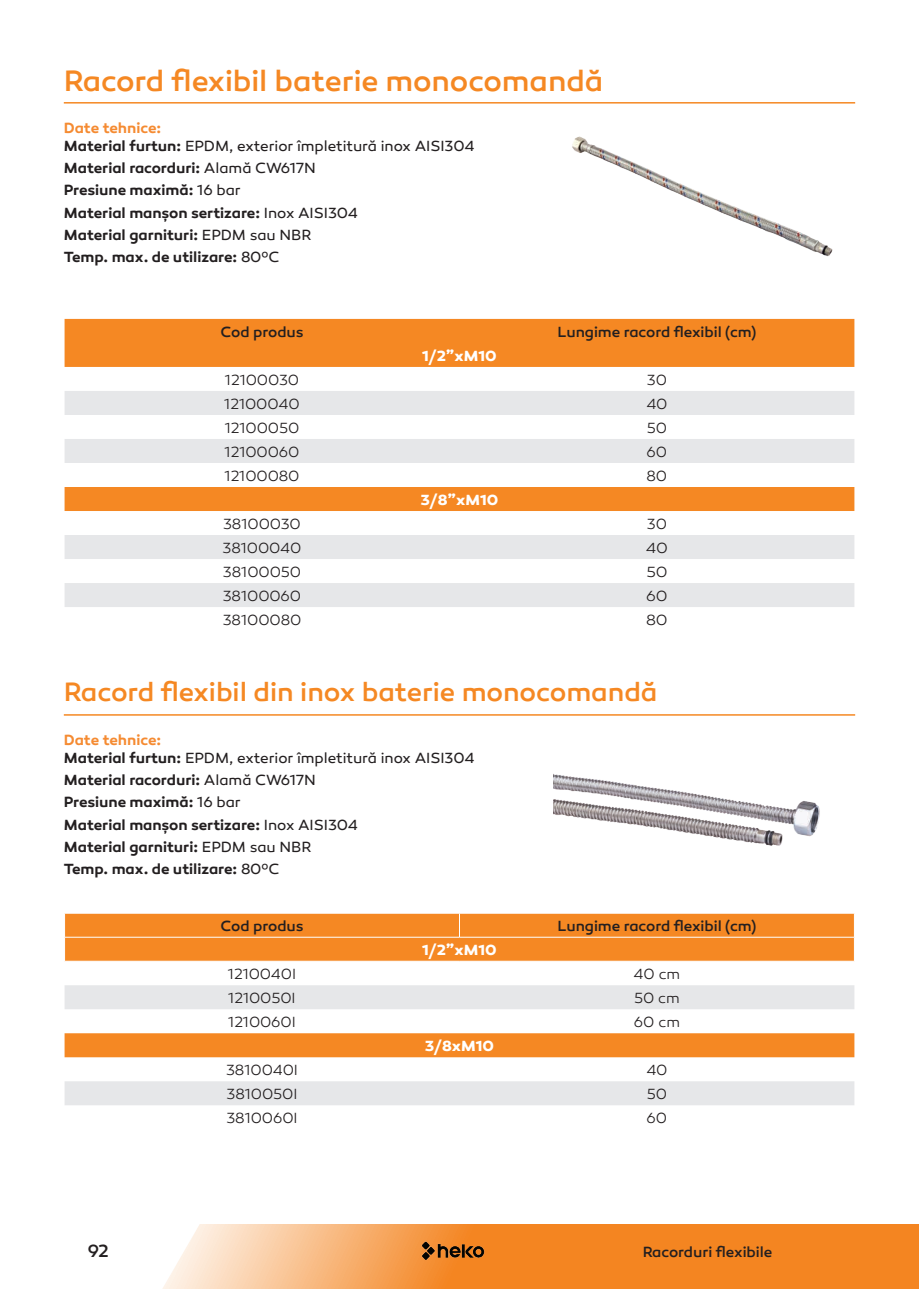
<style>
.page{position:relative;width:919px;height:1289px;background:#fff}
.page>*{position:absolute;margin:0;border:0;box-sizing:border-box;transform-origin:0 0}
.t1{font:500 30px "Canaro";letter-spacing:-.005em;color:#f58823}
.t2{font:500 27px "Canaro";letter-spacing:-.005em;color:#f58823}
.t3{font:500 18px "Canaro";color:#231f20}
.t4{font:600 15px/22.2px "Canaro";letter-spacing:-.005em;color:#231f20}
.t5{font:300 15px "Canaro";letter-spacing:-.005em;color:#231f20}
.t6{font:15px/18px "Canaro";letter-spacing:-.005em;color:#231f20}
.t7{font:500 15px "Canaro";letter-spacing:-.005em;color:#231f20}
.t8{font:700 15px "Canaro";color:#fff;scale:1.04 1}
.t9{font:300 15px "Canaro";letter-spacing:-.005em;color:#231f20;scale:1.04 1}
.s1{font-weight:600;color:#f58b32}
.s2{font-weight:600}
.s3{font-weight:400}
</style>
<div class="page">
<div style="left:906px;top:1224px;width:12px;height:64px;background:#f48521"></div>
<svg style="left:207px;top:1224px;width:699px;height:64px;fill:#f48521"></svg>
<img style="left:411px;top:1233px;width:84px;height:32px">
<svg style="left:163px;top:1224px;width:44px;height:64px"></svg>
<svg style="left:65px;top:319px;width:789px;height:192px;fill:#f58823"></svg>
<svg style="left:65px;top:391px;width:789px;height:72px;fill:#e6e7e9"></svg>
<svg style="left:65px;top:535px;width:789px;height:72px;fill:#e6e7e9"></svg>
<img style="left:572px;top:136px;width:261px;height:121px">
<hr style="left:64px;top:102px;width:791px;height:2px;background:#f58823">
<hr style="left:64px;top:714px;width:791px;height:1px;background:#f58823">
<img style="left:554px;top:774px;width:266px;height:72px">
<svg style="left:65px;top:914px;width:789px;height:143px;fill:#f58823"></svg>
<div style="left:65px;top:985px;width:789px;height:24px;background:#e6e7e9"></div>
<div style="left:65px;top:1081px;width:789px;height:24px;background:#e6e7e9"></div>
<svg style="left:459px;top:913px;width:1px;height:24px"></svg>
<hr style="left:64px;top:937px;width:395px;height:1px;background:#fff">
<hr style="left:459px;top:937px;width:395px;height:1px;background:#fff">
<hr style="left:64px;top:961px;width:395px;height:1px;background:#fff">
<hr style="left:459px;top:961px;width:395px;height:1px;background:#fff">
<h1 class="t1" style="left:64px;top:63px;width:541px">Racord flexibil baterie monocomandă</h1>
<p class="t6" style="left:64px;top:119px;width:412px"><span class="s1">Date tehnice:<br></span><span class="s2">Material furtun:</span> EPDM, exterior împletitură inox AISI304</p>
<p class="t4" style="left:64px;top:157px;width:295px">Material racorduri: <span class="s3">Alamă CW617N<br></span>Presiune maximă: <span class="s3">16 bar<br></span>Material manșon sertizare: <span class="s3">Inox AISI304<br></span>Material garnituri: <span class="s3">EPDM sau NBR<br></span>Temp. max. de utilizare: <span class="s3">800C</span></p>
<p class="t7" style="left:220px;top:323px;width:85px">Cod produs</p>
<p class="t7" style="left:557px;top:323px;width:200px">Lungime racord flexibil (cm)</p>
<p class="t8" style="left:422px;top:346px;width:73px">1/2”xM10</p>
<p class="t5" style="left:225px;top:371px;width:76px">12100030</p>
<p class="t5" style="left:646px;top:371px;width:22px">30</p>
<p class="t5" style="left:224px;top:395px;width:77px">12100040</p>
<p class="t5" style="left:646px;top:395px;width:23px">40</p>
<p class="t5" style="left:225px;top:419px;width:76px">12100050</p>
<p class="t5" style="left:646px;top:419px;width:22px">50</p>
<p class="t5" style="left:224px;top:443px;width:76px">12100060</p>
<p class="t5" style="left:646px;top:443px;width:22px">60</p>
<p class="t5" style="left:224px;top:467px;width:76px">12100080</p>
<p class="t5" style="left:646px;top:467px;width:22px">80</p>
<p class="t8" style="left:420px;top:490px;width:76px">3/8”xM10</p>
<p class="t5" style="left:223px;top:515px;width:79px">38100030</p>
<p class="t5" style="left:646px;top:515px;width:22px">30</p>
<p class="t5" style="left:222px;top:539px;width:80px">38100040</p>
<p class="t9" style="left:645px;top:539px;width:23px">40</p>
<p class="t5" style="left:223px;top:563px;width:80px">38100050</p>
<p class="t9" style="left:646px;top:563px;width:22px">50</p>
<p class="t5" style="left:223px;top:587px;width:80px">38100060</p>
<p class="t9" style="left:646px;top:587px;width:22px">60</p>
<p class="t5" style="left:223px;top:611px;width:80px">38100080</p>
<p class="t9" style="left:646px;top:611px;width:22px">80</p>
<h2 class="t2" style="left:64px;top:675px;width:595px">Racord flexibil din inox baterie monocomandă</h2>
<p class="t6" style="left:64px;top:731px;width:412px"><span class="s1">Date tehnice:<br></span><span class="s2">Material furtun:</span> EPDM, exterior împletitură inox AISI304</p>
<p class="t4" style="left:64px;top:769px;width:295px">Material racorduri: <span class="s3">Alamă CW617N<br></span>Presiune maximă: <span class="s3">16 bar<br></span>Material manșon sertizare: <span class="s3">Inox AISI304<br></span>Material garnituri: <span class="s3">EPDM sau NBR<br></span>Temp. max. de utilizare: <span class="s3">800C</span></p>
<p class="t7" style="left:220px;top:917px;width:85px">Cod produs</p>
<p class="t7" style="left:557px;top:917px;width:200px">Lungime racord flexibil (cm)</p>
<p class="t8" style="left:422px;top:940px;width:73px">1/2”xM10</p>
<p class="t5" style="left:228px;top:965px;width:70px">1210040I</p>
<p class="t5" style="left:633px;top:965px;width:48px">40 cm</p>
<p class="t5" style="left:228px;top:989px;width:69px">1210050I</p>
<p class="t5" style="left:634px;top:989px;width:47px">50 cm</p>
<p class="t5" style="left:228px;top:1013px;width:69px">1210060I</p>
<p class="t5" style="left:634px;top:1013px;width:48px">60 cm</p>
<p class="t8" style="left:425px;top:1036px;width:68px">3/8xM10</p>
<p class="t5" style="left:226px;top:1061px;width:73px">3810040I</p>
<p class="t5" style="left:646px;top:1061px;width:23px">40</p>
<p class="t5" style="left:226px;top:1085px;width:72px">3810050I</p>
<p class="t5" style="left:646px;top:1085px;width:22px">50</p>
<p class="t5" style="left:226px;top:1109px;width:73px">3810060I</p>
<p class="t5" style="left:646px;top:1109px;width:22px">60</p>
<p class="t3" style="left:88px;top:1240px;width:23px">92</p>
<p class="t7" style="left:642px;top:1242px;width:131px">Racorduri flexibile</p>
</div>
